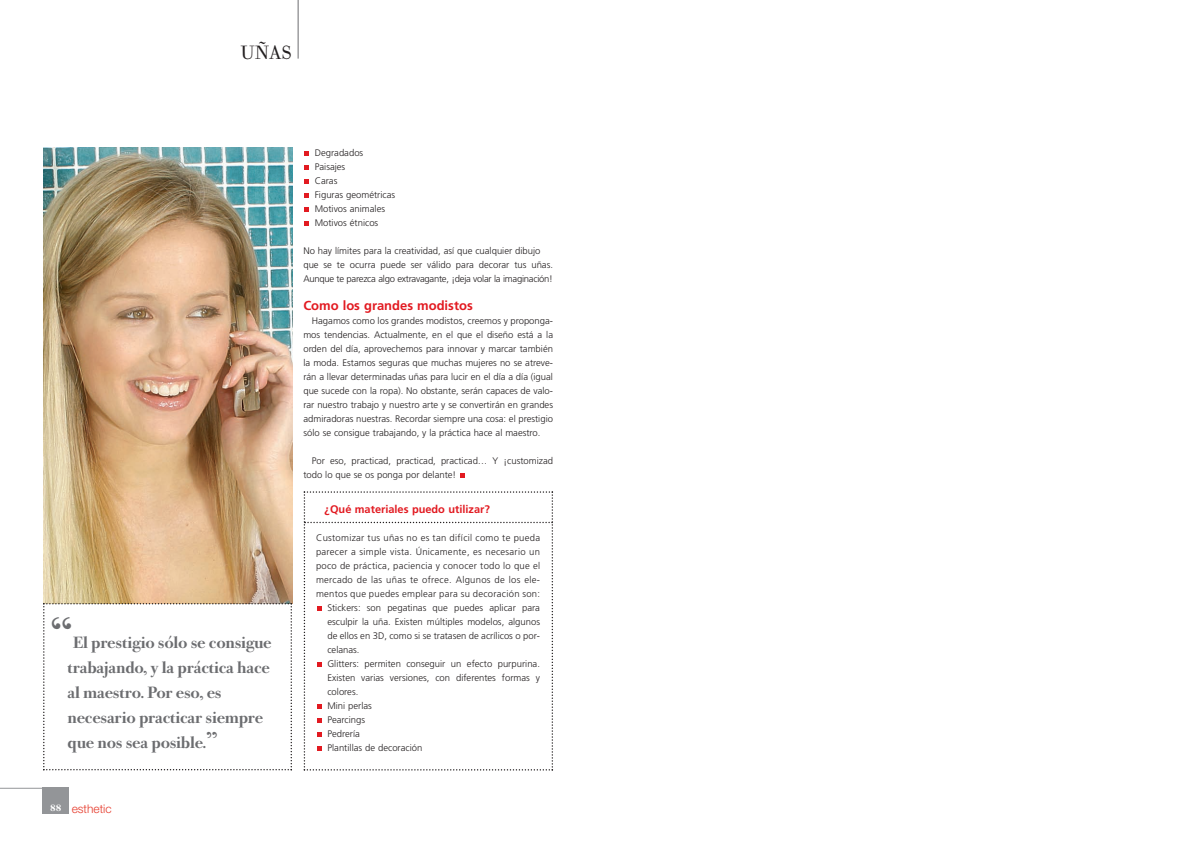
<style>
.page{position:relative;width:1191px;height:842px;background:#fff}
.page>*{position:absolute;margin:0;border:0;box-sizing:border-box;transform-origin:0 0}
.t1{font:500 46px "Bodoni Old Fas URWT";color:#6c6d70}
.t2{font:20px "Bodoni Old Fas URWT";color:#231f20}
.t3{font:500 17px/25px "Bodoni Old Fas URWT";letter-spacing:-.015em;color:#6c6d70}
.t4{font:700 13px "Frutiger LT";color:#e21a21}
.t5{font:300 11.9px "Helvetica Neue LT";color:#e63b2c}
.t6{font:700 11px "Frutiger LT";color:#e21a21}
.t7{font:300 9.5px/14px "Frutiger LT";color:#231f20}
.t8{font:300 9.5px "Frutiger LT";letter-spacing:.03em;color:#231f20}
.s1{font-size:24px}
</style>
<div class="page">
<div style="left:43px;top:788px;width:26px;height:26px;background:#939598"></div>
<hr style="left:0;top:788px;width:69px;height:1px;background:#939598">
<hr style="left:298px;top:0;width:1px;height:59px;background:#6c6d70">
<svg style="left:460px;top:473px;width:5px;height:5px"></svg>
<svg style="left:304px;top:221px;width:5px;height:5px"></svg>
<svg style="left:304px;top:207px;width:5px;height:5px"></svg>
<svg style="left:304px;top:193px;width:5px;height:5px"></svg>
<svg style="left:304px;top:179px;width:5px;height:5px"></svg>
<svg style="left:304px;top:165px;width:5px;height:5px"></svg>
<svg style="left:304px;top:151px;width:5px;height:5px"></svg>
<img style="left:44px;top:148px;width:248px;height:455px">
<svg style="left:43px;top:603px;width:249px;height:167px"></svg>
<svg style="left:304px;top:491px;width:249px;height:280px"></svg>
<h2 class="t2" style="left:240px;top:40px;width:53px">UÑAS</h2>
<h1 class="t1" style="left:51px;top:605px;width:24px">“</h1>
<h3 class="t3" style="left:68px;top:630px;width:206px;text-indent:5px">El prestigio sólo se consigue trabajando, y la práctica hace al maestro. Por eso, es necesario practicar siempre que nos sea posible.<span class="s1">”</span></h3>
<p class="t5" style="left:50px;top:805px;width:63px"><sup>88</sup> esthetic</p>
<p class="t7" style="left:315px;top:146px;width:82px">Degradados<br>Paisajes<br>Caras<br>Figuras geométricas<br>Motivos animales<br>Motivos étnicos</p>
<p class="t7" style="left:303px;top:244px;width:251px">No hay límites para la creatividad, así que cualquier dibujo que se te ocurra puede ser válido para decorar tus uñas.<br>Aunque te parezca algo extravagante, ¡deja volar la imaginación!</p>
<h3 class="t4" style="left:303px;top:300px;width:171px">Como los grandes modistos</h3>
<p class="t7" style="left:303px;top:314px;width:251px;text-align:justify;text-indent:9px">Hagamos como los grandes modistos, creemos y proponga&shy;mos tendencias. Actualmente, en el que el diseño está a la orden del día, aprovechemos para innovar y marcar también la moda. Estamos seguras que muchas mujeres no se atreve&shy;rán a llevar determinadas uñas para lucir en el día a día (igual que sucede con la ropa). No obstante, serán capaces de valo&shy;rar nuestro trabajo y nuestro arte y se convertirán en grandes admiradoras nuestras. Recordar siempre una cosa: el prestigio sólo se consigue trabajando, y la práctica hace al maestro.</p>
<p class="t7" style="left:303px;top:454px;width:251px;text-indent:9px">Por eso, practicad, practicad, practicad… Y ¡customizad todo lo que se os ponga por delante!</p>
<p class="t6" style="left:324px;top:504px;width:167px">¿Qué materiales puedo utilizar?</p>
<p class="t8" style="left:316px;top:534px;width:225px">Customizar tus uñas no es tan difícil como te pueda</p>
<p class="t8" style="left:316px;top:548px;width:225px">parecer a simple vista. Únicamente, es necesario un</p>
<p class="t8" style="left:316px;top:562px;width:226px">poco de práctica, paciencia y conocer todo lo que el</p>
<p class="t8" style="left:316px;top:576px;width:225px">mercado de las uñas te ofrece. Algunos de los ele-</p>
<p class="t8" style="left:316px;top:590px;width:225px">mentos que puedes emplear para su decoración son:</p>
<p class="t7" style="left:327px;top:601px;width:214px">Stickers: son pegatinas que puedes aplicar para</p>
<p class="t7" style="left:327px;top:615px;width:214px">esculpir la uña. Existen múltiples modelos, algunos</p>
<p class="t7" style="left:327px;top:629px;width:214px">de ellos en 3D, como si se tratasen de acrílicos o por-</p>
<p class="t7" style="left:327px;top:643px;width:34px">celanas.</p>
<p class="t7" style="left:327px;top:657px;width:214px">Glitters: permiten conseguir un efecto purpurina.</p>
<p class="t7" style="left:327px;top:671px;width:214px">Existen varias versiones, con diferentes formas y</p>
<p class="t7" style="left:327px;top:685px;width:32px">colores.</p>
<p class="t7" style="left:327px;top:699px;width:46px">Mini perlas</p>
<p class="t7" style="left:327px;top:713px;width:39px">Pearcings</p>
<p class="t7" style="left:327px;top:727px;width:34px">Pedrería</p>
<p class="t7" style="left:327px;top:741px;width:97px">Plantillas de decoración</p>
</div>
